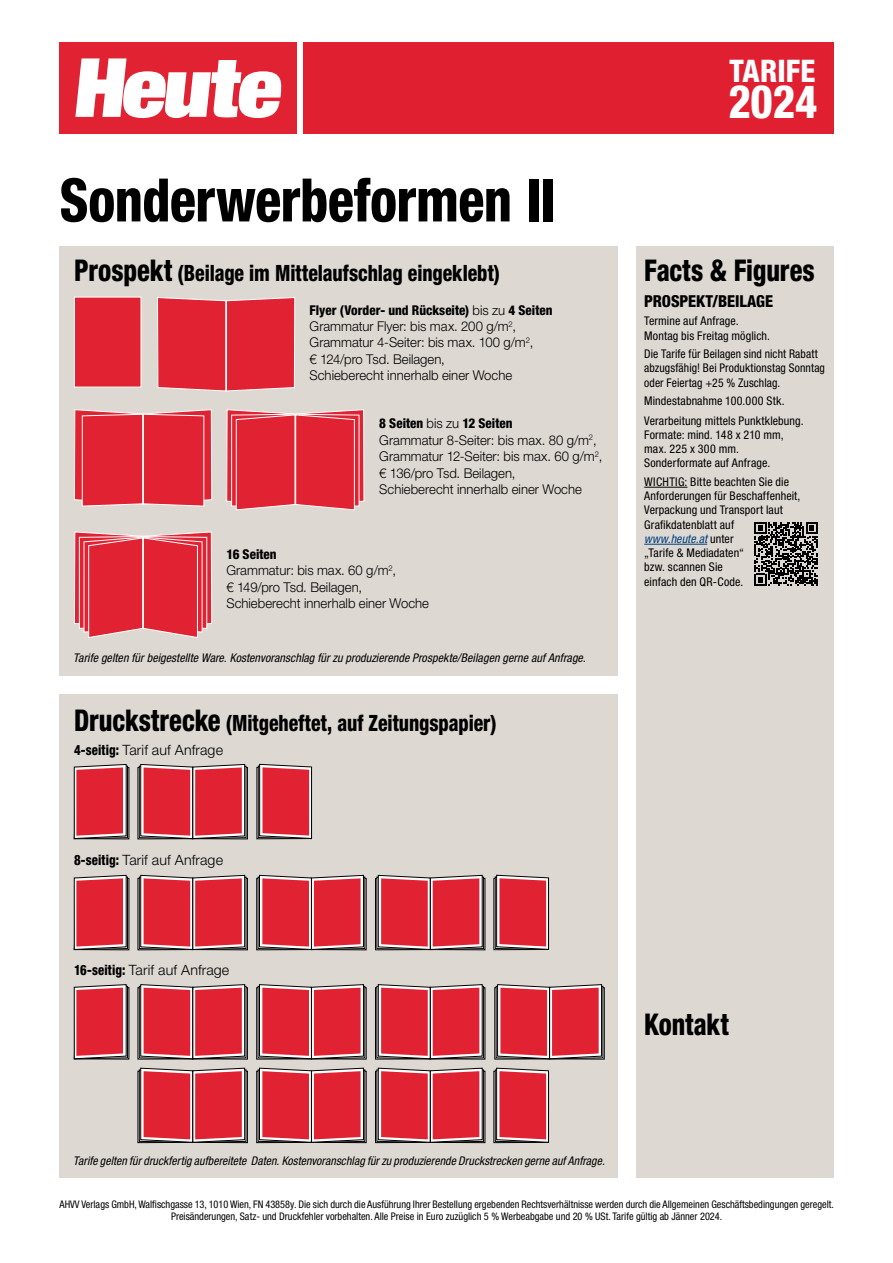
<style>
.page{position:relative;width:893px;height:1263px;background:#fff}
.page>*{position:absolute;margin:0;border:0;box-sizing:border-box;transform-origin:0 0}
.t1{font:800 condensed 60px "Helvetica Neue LT Pro";letter-spacing:-.01em;color:#000;scale:.9 1}
.t2{font:800 condensed 46.2px "Helvetica Neue LT Pro";color:#fff;scale:.93 1}
.t3{font:800 condensed 31.2px "Helvetica Neue LT Pro";letter-spacing:.005em;color:#fff;scale:.96 1}
.t4{font:800 condensed 30px "Helvetica Neue LT Pro";letter-spacing:-.005em;color:#000;scale:.88 1}
.t5{font:800 condensed 30px "Helvetica Neue LT Pro";letter-spacing:-.005em;color:#000;scale:.87 1}
.t6{font:800 condensed 22.5px "Helvetica Neue LT Pro";color:#000;scale:.88 1}
.t7{font:800 condensed 16.5px "Helvetica Neue LT Pro";letter-spacing:-.01em;color:#000}
.t8{font:300 14.25px "Helvetica Neue LT Pro";letter-spacing:.01em;color:#000}
.t9{font:300 13.5px/16.5px "Helvetica Neue LT Pro";color:#000}
.t10{font:condensed 12px/14.2px "Helvetica Neue LT Pro";letter-spacing:.01em;color:#000}
.t11{font:italic condensed 12px "Helvetica Neue LT Pro";letter-spacing:.005em;color:#000}
.t12{font:condensed 10.5px/12px "Helvetica Neue LT Pro";color:#000;text-align:center}
.s1{font-size:30px}
.s2{font-weight:800;font-stretch:condensed}
.s3{font-style:italic;color:#023f7e}
</style>
<div class="page">
<div style="left:60px;top:247px;width:558px;height:931px;background:#ddd8d2"></div>
<div style="left:636px;top:247px;width:197px;height:931px;background:#ddd8d2"></div>
<hr style="left:644px;top:487px;width:43px;height:1px;background:#000">
<hr style="left:644px;top:544px;width:63px;height:1px;background:#023f7e">
<div style="left:74px;top:297px;width:67px;height:90px;background:#e02232;border:1px solid #fff"></div>
<svg style="left:157px;top:297px;width:138px;height:95px;background:#e13644"></svg>
<svg style="left:74px;top:409px;width:138px;height:98px;background:#e23b49"></svg>
<svg style="left:226px;top:409px;width:139px;height:102px;background:#e2414e"></svg>
<svg style="left:74px;top:531px;width:138px;height:107px;background:#e34a56"></svg>
<svg style="left:138px;top:764px;width:110px;height:76px;background:#cd424e"></svg>
<svg style="left:74px;top:764px;width:55px;height:76px;background:#ce424d"></svg>
<svg style="left:257px;top:764px;width:55px;height:76px;background:#ce424e"></svg>
<svg style="left:138px;top:875px;width:110px;height:76px;background:#cd424e"></svg>
<svg style="left:138px;top:984px;width:110px;height:76px;background:#cd424e"></svg>
<svg style="left:138px;top:1068px;width:110px;height:76px;background:#cc424d"></svg>
<svg style="left:256px;top:875px;width:110px;height:76px;background:#d24550"></svg>
<svg style="left:256px;top:984px;width:110px;height:76px;background:#d24550"></svg>
<svg style="left:256px;top:1068px;width:110px;height:76px;background:#d24450"></svg>
<svg style="left:375px;top:875px;width:110px;height:76px;background:#cf424e"></svg>
<svg style="left:375px;top:984px;width:110px;height:76px;background:#cf424e"></svg>
<svg style="left:494px;top:984px;width:111px;height:76px;background:#cd434e"></svg>
<svg style="left:375px;top:1068px;width:110px;height:76px;background:#cf424e"></svg>
<svg style="left:74px;top:875px;width:55px;height:76px;background:#ce424d"></svg>
<svg style="left:74px;top:984px;width:55px;height:76px;background:#cd424d"></svg>
<svg style="left:494px;top:875px;width:55px;height:76px;background:#ce424e"></svg>
<svg style="left:494px;top:1068px;width:55px;height:76px;background:#ce424e"></svg>
<div style="left:24px;top:676px;width:605px;height:17px;background:#fff"></div>
<svg style="left:754px;top:522px;width:64px;height:63px"></svg>
<div style="left:303px;top:43px;width:530px;height:91px;background:#e01f31"></div>
<div style="left:60px;top:43px;width:237px;height:91px;background:#e02232"></div>
<svg style="left:75px;top:58px;width:207px;height:60px"></svg>
<h1 class="t1" style="left:60px;top:163px;width:552px">Sonderwerbeformen II</h1>
<h3 class="t6" style="left:74px;top:259px;width:485px"><span class="s1">Prospekt</span> (Beilage im Mittelaufschlag eingeklebt)</h3>
<p class="t9" style="left:310px;top:302px;width:245px"><span class="s2">Flyer (Vorder- und Rückseite)</span> bis zu <span class="s2">4 Seiten </span>Grammatur Flyer: bis max. 200 g/m<sup>2</sup>, Grammatur 4-Seiter: bis max. 100 g/m<sup>2</sup>,<br>€ 124/pro Tsd. Beilagen,<br>Schieberecht innerhalb einer Woche</p>
<p class="t9" style="left:379px;top:415px;width:225px"><span class="s2">8 Seiten</span> bis zu <span class="s2">12 Seiten<br></span>Grammatur 8-Seiter: bis max. 80 g/m<sup>2</sup>,<br>Grammatur 12-Seiter: bis max. 60 g/m<sup>2</sup>, € 136/pro Tsd. Beilagen,<br>Schieberecht innerhalb einer Woche</p>
<p class="t9" style="left:226px;top:545px;width:204px"><span class="s2">16 Seiten<br></span>Grammatur: bis max. 60 g/m<sup>2</sup>,<br>€ 149/pro Tsd. Beilagen,<br>Schieberecht innerhalb einer Woche</p>
<p class="t11" style="left:73px;top:651px;width:514px">Tarife gelten für beigestellte Ware. Kostenvoranschlag für zu produzierende Prospekte/Beilagen gerne auf Anfrage.</p>
<h3 class="t6" style="left:74px;top:709px;width:482px"><span class="s1">Druckstrecke</span> (Mitgeheftet, auf Zeitungspapier)</h3>
<p class="t8" style="left:74px;top:741px;width:150px"><span class="s2">4-seitig:</span> Tarif auf Anfrage</p>
<p class="t8" style="left:74px;top:851px;width:150px"><span class="s2">8-seitig:</span> Tarif auf Anfrage</p>
<p class="t8" style="left:74px;top:961px;width:157px"><span class="s2">16-seitig:</span> Tarif auf Anfrage</p>
<h3 class="t3" style="left:729px;top:52px;width:91px">TARIFE</h3>
<h2 class="t2" style="left:728px;top:73px;width:97px">2024</h2>
<h3 class="t4" style="left:644px;top:252px;width:195px">Facts &amp; Figures</h3>
<h3 class="t7" style="left:644px;top:291px;width:130px">PROSPEKT/BEILAGE</h3>
<p class="t10" style="left:644px;top:314px;width:127px">Termine auf Anfrage.<br>Montag bis Freitag möglich.</p>
<p class="t10" style="left:644px;top:347px;width:182px">Die Tarife für Beilagen sind nicht Rabatt abzugsfähig! Bei Produktionstag Sonntag oder Feiertag +25 % Zuschlag.</p>
<p class="t10" style="left:644px;top:391px;width:161px;line-height:19.5px">Mindestabnahme 100.000 Stk.<br>Verarbeitung mittels Punktklebung.</p>
<p class="t10" style="left:644px;top:427px;width:141px">Formate: mind. 148 x 210 mm, max. 225 x 300 mm.<br>Sonderformate auf Anfrage.</p>
<p class="t10" style="left:644px;top:474px;width:158px">WICHTIG: Bitte beachten Sie die<br>Anforderungen für Beschaffenheit,<br>Verpackung und Transport laut<br>Grafikdatenblatt auf<br><span class="s3">www.heute.at</span> unter<br>„Tarife &amp; Mediadaten“<br>bzw. scannen Sie<br>einfach den QR-Code.</p>
<h3 class="t5" style="left:644px;top:1006px;width:99px">Kontakt</h3>
<p class="t11" style="left:73px;top:1154px;width:533px">Tarife gelten für druckfertig aufbereitete Daten. Kostenvoranschlag für zu produzierende Druckstrecken gerne auf Anfrage.</p>
<p class="t12" style="left:60px;top:1198px;width:776px">AHVV Verlags GmbH, Walfischgasse 13, 1010 Wien, FN 43858y. Die sich durch die Ausführung Ihrer Bestellung ergebenden Rechtsverhältnisse werden durch die Allgemeinen Geschäftsbedingungen geregelt.<br>Preisänderungen, Satz- und Druckfehler vorbehalten. Alle Preise in Euro zuzüglich 5 % Werbeabgabe und 20 % USt. Tarife gültig ab Jänner 2024.</p>
</div>
